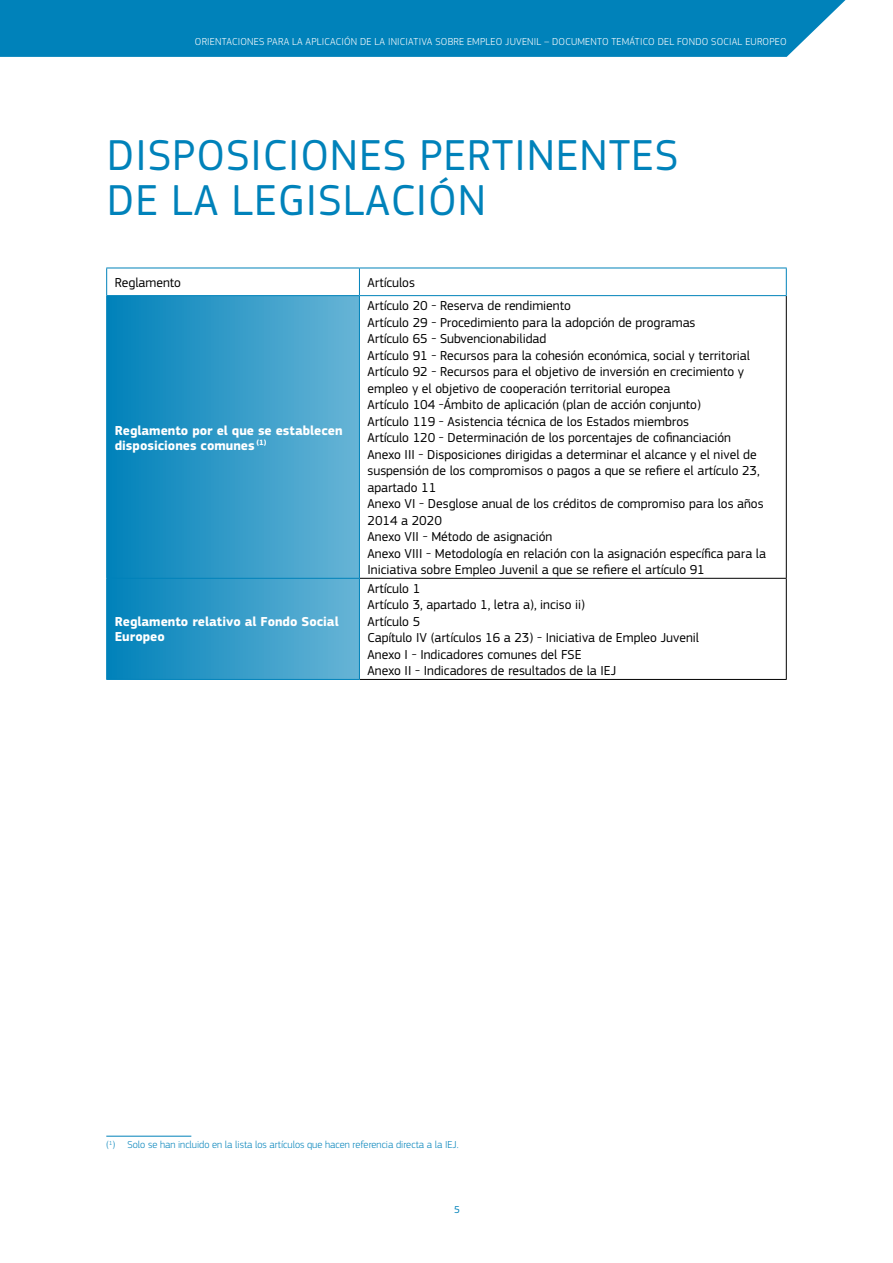
<style>
.page{position:relative;width:893px;height:1263px;background:#fff}
.page>*{position:absolute;margin:0;border:0;box-sizing:border-box;transform-origin:0 0}
.t1{font:45px/45px "EC Square Sans Pro";letter-spacing:.02em;color:#0082ba}
.t2{font:13.5px/16.5px "EC Square Sans Pro";color:#000}
.t3{font:700 13.5px/15px "EC Square Sans Pro";color:#fff}
.t4{font:300 10.5px "EC Square Sans Pro";letter-spacing:.02em;color:#fff}
.t5{font:300 10.5px "EC Square Sans Pro";color:#0082ba}
.t6{font:10.5px "EC Square Sans Pro";color:#0082ba}
</style>
<div class="page">
<div style="left:0;top:0;width:846px;height:57px;background:#0082ba"></div>
<svg style="left:107px;top:296px;width:252px;height:383px;background:#319ac7"></svg>
<hr style="left:360px;top:578px;width:427px;height:1px;background:#000">
<hr style="left:360px;top:679px;width:427px;height:1px;background:#000">
<hr style="left:786px;top:296px;width:1px;height:282px;background:#000">
<hr style="left:786px;top:579px;width:1px;height:100px;background:#000">
<hr style="left:106px;top:296px;width:1px;height:282px;background:#0082ba">
<hr style="left:359px;top:296px;width:1px;height:282px;background:#0082ba">
<hr style="left:106px;top:578px;width:254px;height:1px;background:#0082ba">
<hr style="left:106px;top:579px;width:1px;height:100px;background:#0082ba">
<hr style="left:359px;top:579px;width:1px;height:100px;background:#0082ba">
<hr style="left:106px;top:679px;width:254px;height:1px;background:#0082ba">
<hr style="left:106px;top:268px;width:253px;height:1px;background:#0082ba">
<svg style="left:106px;top:268px;width:1px;height:27px"></svg>
<hr style="left:106px;top:295px;width:253px;height:1px;background:#0082ba">
<hr style="left:359px;top:268px;width:428px;height:1px;background:#0082ba">
<svg style="left:359px;top:268px;width:1px;height:27px"></svg>
<svg style="left:786px;top:268px;width:1px;height:27px"></svg>
<hr style="left:359px;top:295px;width:428px;height:1px;background:#0082ba">
<hr style="left:106px;top:1136px;width:85px;height:1px;background:#0082ba">
<p class="t4" style="left:195px;top:35px;width:593px">ORIENTACIONES PARA LA APLICACIÓN DE LA INICIATIVA SOBRE EMPLEO JUVENIL – DOCUMENTO TEMÁTICO DEL FONDO SOCIAL EUROPEO</p>
<h1 class="t1" style="left:107px;top:133px;width:573px">DISPOSICIONES PERTINENTES<br>DE LA LEGISLACIÓN</h1>
<p class="t2" style="left:115px;top:274px;width:68px">Reglamento</p>
<p class="t2" style="left:368px;top:274px;width:49px">Artículos</p>
<p class="t3" style="left:115px;top:423px;width:229px">Reglamento por el que se establecen disposiciones comunes <sup>(1)</sup></p>
<p class="t3" style="left:115px;top:615px;width:225px">Reglamento relativo al Fondo Social<br>Europeo</p>
<p class="t2" style="left:368px;top:297px;width:400px">Artículo 20 - Reserva de rendimiento<br>Artículo 29 - Procedimiento para la adopción de programas<br>Artículo 65 - Subvencionabilidad<br>Artículo 91 - Recursos para la cohesión económica, social y territorial Artículo 92 - Recursos para el objetivo de inversión en crecimiento y empleo y el objetivo de cooperación territorial europea<br>Artículo 104 -Ámbito de aplicación (plan de acción conjunto)<br>Artículo 119 - Asistencia técnica de los Estados miembros<br>Artículo 120 - Determinación de los porcentajes de cofinanciación Anexo III - Disposiciones dirigidas a determinar el alcance y el nivel de suspensión de los compromisos o pagos a que se refiere el artículo 23, apartado 11<br>Anexo VI - Desglose anual de los créditos de compromiso para los años 2014 a 2020<br>Anexo VII - Método de asignación<br>Anexo VIII - Metodología en relación con la asignación específica para la Iniciativa sobre Empleo Juvenil a que se refiere el artículo 91</p>
<p class="t2" style="left:368px;top:580px;width:333px">Artículo 1<br>Artículo 3, apartado 1, letra a), inciso ii)<br>Artículo 5<br>Capítulo IV (artículos 16 a 23) - Iniciativa de Empleo Juvenil Anexo I - Indicadores comunes del FSE<br>Anexo II - Indicadores de resultados de la IEJ</p>
<p class="t5" style="left:106px;top:1138px;width:354px">(<sup>1</sup>) Solo se han incluido en la lista los artículos que hacen referencia directa a la IEJ.</p>
<p class="t6" style="left:454px;top:1203px;width:7px">5</p>
</div>
